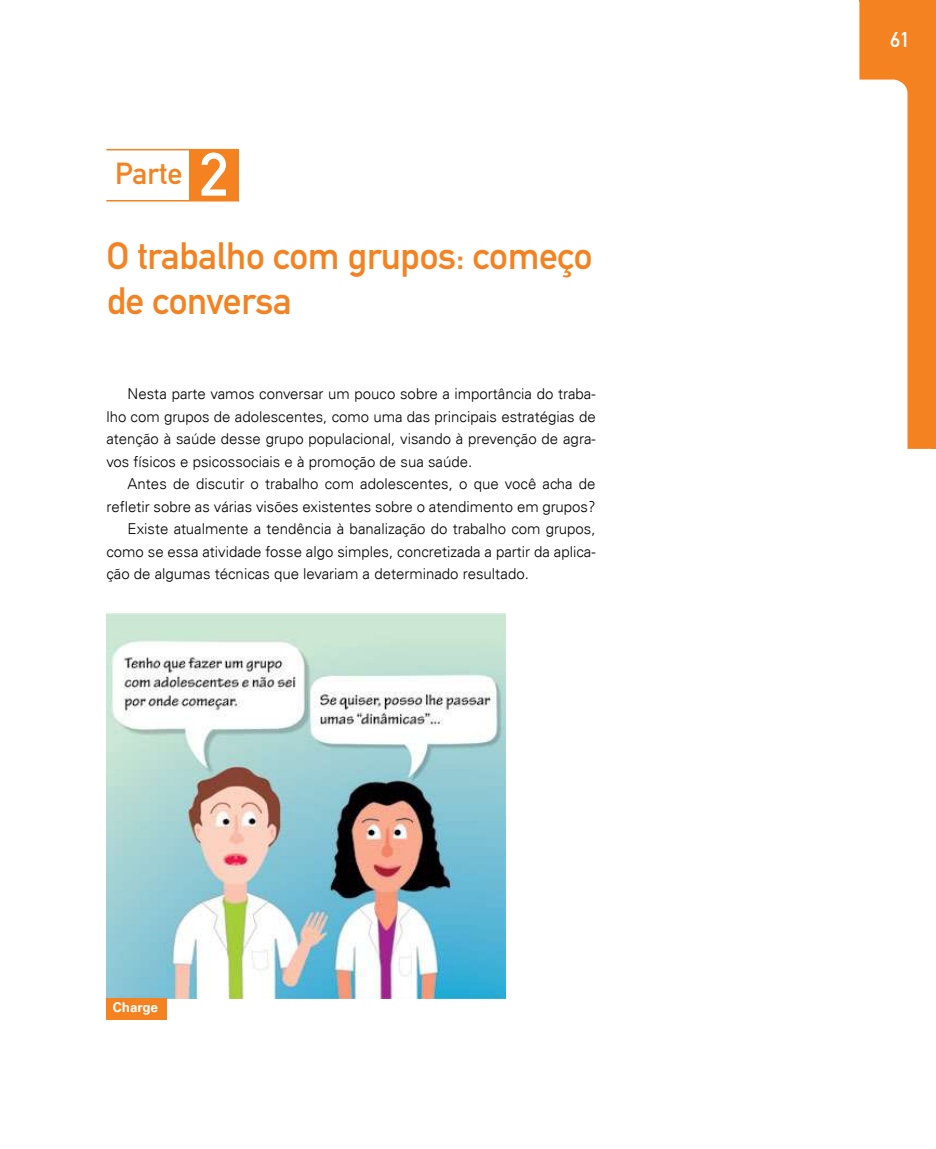
<style>
.page{position:relative;width:936px;height:1149px;background:#fff}
.page>*{position:absolute;margin:0;border:0;box-sizing:border-box;transform-origin:0 0}
.t1{font:37.5px/45px "DIN Mittelschrift Std";letter-spacing:-.01em;color:#f58220}
.t2{font:30px "DIN Mittelschrift Std";color:#f58220}
.t3{font:21px "DIN Mittelschrift Std";color:#fff}
.t4{font:300 15px/22.5px "Univers LT";color:#000;text-align:justify}
.t5{font:700 13.5px "Univers LT";color:#fff}
.s1{font-size:60px;color:#fff}
</style>
<div class="page">
<svg style="left:859px;top:0;width:76px;height:448px"></svg>
<hr style="left:106px;top:149px;width:133px;height:1px;background:#f58220">
<hr style="left:106px;top:200px;width:133px;height:1px;background:#f58220">
<div style="left:189px;top:150px;width:50px;height:50px;background:#f58220"></div>
<img style="left:106px;top:613px;width:399px;height:385px">
<div style="left:106px;top:998px;width:61px;height:21px;background:#f58220"></div>
<h2 class="t2" style="left:115px;top:156px;width:115px">Parte <span class="s1">2</span></h2>
<h1 class="t1" style="left:106px;top:234px;width:488px">O trabalho com grupos: começo de conversa</h1>
<p class="t4" style="left:106px;top:382px;width:491px;text-indent:21px">Nesta parte vamos conversar um pouco sobre a importância do traba&shy;lho com grupos de adolescentes, como uma das principais estratégias de atenção à saúde desse grupo populacional, visando à prevenção de agra&shy;vos físicos e psicossociais e à promoção de sua saúde.</p>
<p class="t4" style="left:128px;top:472px;width:469px">Antes de discutir o trabalho com adolescentes, o que você acha de</p>
<p class="t4" style="left:106px;top:495px;width:490px">refletir sobre as várias visões existentes sobre o atendimento em grupos?</p>
<p class="t4" style="left:128px;top:517px;width:469px">Existe atualmente a tendência à banalização do trabalho com grupos,</p>
<p class="t4" style="left:106px;top:540px;width:490px">como se essa atividade fosse algo simples, concretizada a partir da aplica-</p>
<p class="t4" style="left:106px;top:562px;width:424px">ção de algumas técnicas que levariam a determinado resultado.</p>
<p class="t5" style="left:113px;top:998px;width:47px">Charge</p>
<h3 class="t3" style="left:889px;top:27px;width:22px">61</h3>
</div>
